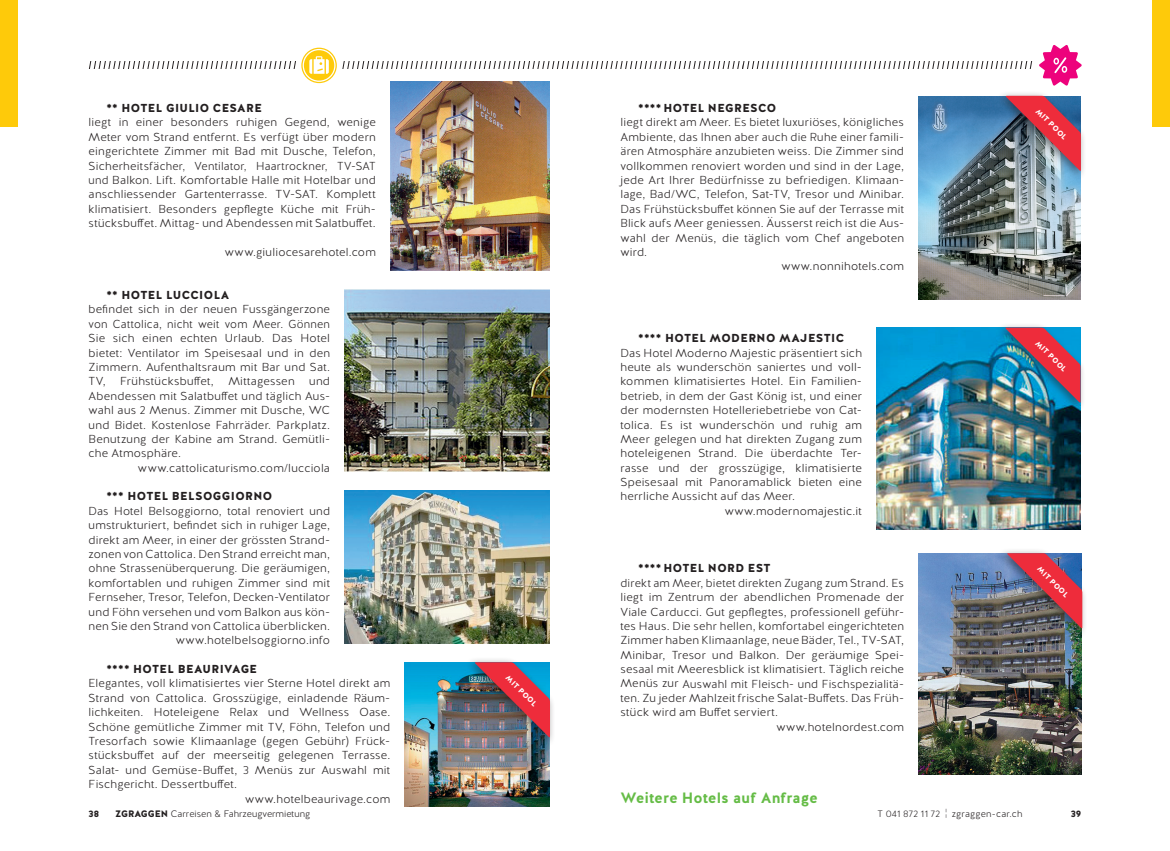
<style>
.page{position:relative;width:1170px;height:851px;background:#fff}
.page>*{position:absolute;margin:0;border:0;box-sizing:border-box;transform-origin:0 0}
.t1{font:700 15px "Halis R";letter-spacing:.01em;color:#65bc46}
.t2{font:300 11.5px/14.4px "Halis R";letter-spacing:.02em;color:#231f20;text-align:justify}
.t3{font:900 11.5px "Halis R";letter-spacing:.035em;color:#231f20}
.t4{font:300 9.38px "Halis R";color:#231f20}
.t5{font:900 9.38px "Halis R";color:#231f20}
.t6{font:900 7.5px "Halis R";color:#fff}
.s1{font-weight:900}
</style>
<div class="page">
<div style="left:0;top:0;width:18px;height:126px;background:#feca0a"></div>
<div style="left:1152px;top:0;width:17px;height:126px;background:#feca0a"></div>
<img style="left:404px;top:662px;width:145px;height:144px">
<svg style="left:89px;top:62px;width:207px;height:7px"></svg>
<div style="left:301px;top:48px;width:36px;height:35px;border:1px solid #feca0a;border-radius:50%"></div>
<div style="left:304px;top:50px;width:30px;height:31px;background:#feca0a;border-radius:50%"></div>
<svg style="left:309px;top:56px;width:20px;height:18px"></svg>
<img style="left:390px;top:86px;width:159px;height:184px">
<img style="left:876px;top:328px;width:203px;height:201px">
<img style="left:344px;top:289px;width:205px;height:182px">
<img style="left:344px;top:490px;width:205px;height:153px">
<img style="left:918px;top:96px;width:161px;height:203px">
<div style="left:995px;top:90px;width:91px;height:90px;background:#231f20;opacity:.5"></div>
<img style="left:1004px;top:96px;width:76px;height:76px">
<img style="left:918px;top:553px;width:163px;height:221px">
<div style="left:997px;top:547px;width:90px;height:90px;background:#231f20;opacity:.5"></div>
<img style="left:1006px;top:553px;width:76px;height:76px">
<svg style="left:342px;top:45px;width:739px;height:41px"></svg>
<div style="left:465px;top:656px;width:90px;height:90px;background:#231f20;opacity:.5"></div>
<img style="left:474px;top:662px;width:76px;height:76px">
<div style="left:995px;top:322px;width:90px;height:90px;background:#231f20;opacity:.5"></div>
<img style="left:1004px;top:327px;width:76px;height:76px">
<p class="t3" style="left:106px;top:101px;width:157px">** HOTEL GIULIO CESARE</p>
<p class="t2" style="left:89px;top:116px;width:289px">liegt in einer besonders ruhigen Gegend, wenige Meter vom Strand entfernt. Es verfügt über modern eingerichtete Zimmer mit Bad mit Dusche, Telefon, Sicherheitsfächer, Ventilator, Haartrockner, TV-SAT und Balkon. Lift. Komfortable Halle mit Hotelbar und anschliessender Gartenterrasse. TV-SAT. Komplett klimatisiert. Besonders gepflegte Küche mit Früh&shy;stücksbuffet. Mittag- und Abendessen mit Salatbuffet.</p>
<p class="t2" style="left:225px;top:245px;width:152px">www.giuliocesarehotel.com</p>
<p class="t3" style="left:106px;top:287px;width:124px">** HOTEL LUCCIOLA</p>
<p class="t2" style="left:89px;top:303px;width:243px">befindet sich in der neuen Fussgängerzone von Cattolica, nicht weit vom Meer. Gönnen Sie sich einen echten Urlaub. Das Hotel bietet: Ventilator im Speisesaal und in den Zimmern. Aufenthaltsraum mit Bar und Sat.<br>TV,</p>
<p class="t2" style="left:120px;top:374px;width:176px">Frühstücksbuffet, Mittagessen</p>
<p class="t2" style="left:309px;top:374px;width:22px">und</p>
<p class="t2" style="left:89px;top:389px;width:243px">Abendessen mit Salatbuffet und täglich Aus-</p>
<p class="t2" style="left:89px;top:403px;width:243px">wahl aus 2 Menus. Zimmer mit Dusche, WC</p>
<p class="t2" style="left:89px;top:417px;width:243px">und Bidet. Kostenlose Fahrräder. Parkplatz.</p>
<p class="t2" style="left:89px;top:432px;width:243px">Benutzung der Kabine am Strand. Gemütli-</p>
<p class="t2" style="left:89px;top:446px;width:94px">che Atmosphäre.</p>
<p class="t2" style="left:138px;top:461px;width:193px">www.cattolicaturismo.com/lucciola</p>
<p class="t3" style="left:106px;top:489px;width:167px">*** HOTEL BELSOGGIORNO</p>
<p class="t2" style="left:89px;top:504px;width:243px;text-align:right">Das Hotel Belsoggiorno, total renoviert und umstrukturiert, befindet sich in ruhiger Lage, direkt am Meer, in einer der grössten Strand&shy;zonen von Cattolica. Den Strand erreicht man, ohne Strassenüberquerung. Die geräumigen, komfortablen und ruhigen Zimmer sind mit Fernseher, Tresor, Telefon, Decken-Ventilator und Föhn versehen und vom Balkon aus kön&shy;nen Sie den Strand von Cattolica überblicken. www.hotelbelsoggiorno.info</p>
<p class="t3" style="left:106px;top:661px;width:152px">**** HOTEL BEAURIVAGE</p>
<p class="t2" style="left:89px;top:676px;width:303px">Elegantes, voll klimatisiertes vier Sterne Hotel direkt am</p>
<p class="t2" style="left:89px;top:691px;width:303px">Strand von Cattolica. Grosszügige, einladende Räum-</p>
<p class="t2" style="left:89px;top:705px;width:303px">lichkeiten. Hoteleigene Relax und Wellness Oase.</p>
<p class="t2" style="left:89px;top:719px;width:303px">Schöne gemütliche Zimmer mit TV, Föhn, Telefon und</p>
<p class="t2" style="left:89px;top:734px;width:303px">Tresorfach sowie Klimaanlage (gegen Gebühr) Frück-</p>
<p class="t2" style="left:89px;top:748px;width:303px">stücksbuffet auf der meerseitig gelegenen Terrasse.</p>
<p class="t2" style="left:89px;top:762px;width:303px">Salat- und Gemüse-Buffet, 3 Menüs zur Auswahl mit</p>
<p class="t2" style="left:89px;top:777px;width:150px">Fischgericht. Dessertbuffet.</p>
<p class="t2" style="left:245px;top:791px;width:147px">www.hotelbeaurivage.com</p>
<p class="t6" style="left:510px;top:672px;width:42px;rotate:45deg">MIT POOL</p>
<p class="t3" style="left:638px;top:101px;width:140px">**** HOTEL NEGRESCO</p>
<p class="t2" style="left:620px;top:116px;width:285px">liegt direkt am Meer. Es bietet luxuriöses, königliches</p>
<p class="t2" style="left:620px;top:130px;width:285px">Ambiente, das Ihnen aber auch die Ruhe einer famili-</p>
<p class="t2" style="left:620px;top:144px;width:285px">ären Atmosphäre anzubieten weiss. Die Zimmer sind</p>
<p class="t2" style="left:620px;top:159px;width:285px">vollkommen renoviert worden und sind in der Lage,</p>
<p class="t2" style="left:620px;top:173px;width:285px">jede Art Ihrer Bedürfnisse zu befriedigen. Klimaan-</p>
<p class="t2" style="left:620px;top:187px;width:285px">lage, Bad/WC, Telefon, Sat-TV, Tresor und Minibar.</p>
<p class="t2" style="left:620px;top:202px;width:285px">Das Frühstücksbuffet können Sie auf der Terrasse mit</p>
<p class="t2" style="left:620px;top:216px;width:285px">Blick aufs Meer geniessen. Äusserst reich ist die Aus-</p>
<p class="t2" style="left:620px;top:231px;width:285px">wahl der Menüs, die täglich vom Chef angeboten</p>
<p class="t2" style="left:620px;top:245px;width:28px">wird.</p>
<p class="t2" style="left:781px;top:259px;width:124px">www.nonnihotels.com</p>
<p class="t3" style="left:638px;top:331px;width:208px">**** HOTEL MODERNO MAJESTIC</p>
<p class="t2" style="left:620px;top:346px;width:243px">Das Hotel Moderno Majestic präsentiert sich</p>
<p class="t2" style="left:620px;top:360px;width:243px">heute als wunderschön saniertes und voll-</p>
<p class="t2" style="left:620px;top:374px;width:243px">kommen klimatisiertes Hotel. Ein Familien-</p>
<p class="t2" style="left:620px;top:389px;width:243px">betrieb, in dem der Gast König ist, und einer</p>
<p class="t2" style="left:620px;top:403px;width:243px">der modernsten Hotelleriebetriebe von Cat-</p>
<p class="t2" style="left:620px;top:417px;width:243px">tolica. Es ist wunderschön und ruhig am</p>
<p class="t2" style="left:620px;top:432px;width:243px">Meer gelegen und hat direkten Zugang zum</p>
<p class="t2" style="left:620px;top:446px;width:243px">hoteleigenen Strand. Die überdachte Ter-</p>
<p class="t2" style="left:620px;top:461px;width:243px">rasse und der grosszügige, klimatisierte</p>
<p class="t2" style="left:620px;top:475px;width:243px">Speisesaal mit Panoramablick bieten eine</p>
<p class="t2" style="left:620px;top:489px;width:176px">herrliche Aussicht auf das Meer.</p>
<p class="t2" style="left:724px;top:504px;width:139px">www.modernomajestic.it</p>
<p class="t3" style="left:638px;top:561px;width:134px">**** HOTEL NORD EST</p>
<p class="t2" style="left:620px;top:576px;width:285px">direkt am Meer, bietet direkten Zugang zum Strand. Es</p>
<p class="t2" style="left:620px;top:590px;width:285px">liegt im Zentrum der abendlichen Promenade der</p>
<p class="t2" style="left:620px;top:604px;width:285px">Viale Carducci. Gut gepflegtes, professionell geführ-</p>
<p class="t2" style="left:620px;top:619px;width:285px">tes Haus. Die sehr hellen, komfortabel eingerichteten</p>
<p class="t2" style="left:620px;top:633px;width:285px">Zimmer haben Klimaanlage, neue Bäder, Tel., TV-SAT,</p>
<p class="t2" style="left:620px;top:648px;width:285px">Minibar, Tresor und Balkon. Der geräumige Spei-</p>
<p class="t2" style="left:620px;top:662px;width:285px">sesaal mit Meeresblick ist klimatisiert. Täglich reiche</p>
<p class="t2" style="left:620px;top:676px;width:285px">Menüs zur Auswahl mit Fleisch- und Fischspezialitä-</p>
<p class="t2" style="left:620px;top:691px;width:285px">ten. Zu jeder Mahlzeit frische Salat-Buffets. Das Früh-</p>
<p class="t2" style="left:620px;top:705px;width:159px">stück wird am Buffet serviert.</p>
<p class="t2" style="left:776px;top:719px;width:129px">www.hotelnordest.com</p>
<h1 class="t1" style="left:620px;top:787px;width:199px">Weitere Hotels auf Anfrage</h1>
<p class="t6" style="left:1040px;top:106px;width:42px;rotate:45deg">MIT POOL</p>
<p class="t6" style="left:1040px;top:338px;width:42px;rotate:45deg">MIT POOL</p>
<p class="t6" style="left:1041px;top:564px;width:42px;rotate:45deg">MIT POOL</p>
<p class="t5" style="left:89px;top:807px;width:12px">38</p>
<p class="t4" style="left:115px;top:807px;width:197px"><span class="s1">ZGRAGGEN</span> Carreisen &amp; Fahrzeugvermietung</p>
<p class="t4" style="left:877px;top:807px;width:146px">T 041 872 11 72 ¦ zgraggen-car.ch</p>
<p class="t5" style="left:1070px;top:807px;width:12px">39</p>
</div>
